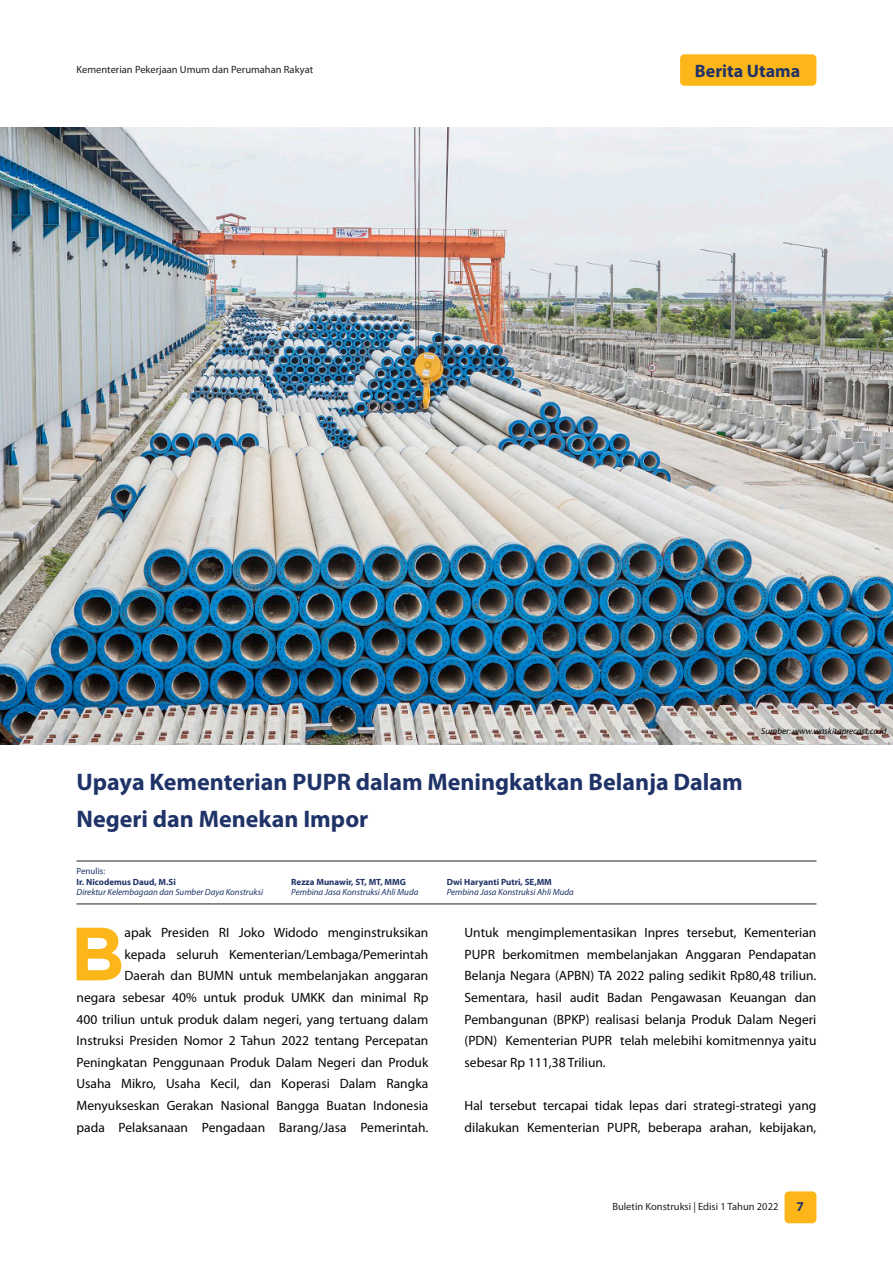
<style>
.page{position:relative;width:893px;height:1263px;background:#fff}
.page>*{position:absolute;margin:0;border:0;box-sizing:border-box;transform-origin:0 0}
.t1{font:700 75.15px "Gotham";color:#fcb619}
.t2{font:700 24px/36.6px "Myriad Pro";color:#1f3368}
.t3{font:700 18px "Myriad Pro";color:#1f3368}
.t4{font:13.5px/21.6px "Myriad Pro";color:#040503;text-align:right}
.t5{font:700 13.5px "Myriad Pro";color:#1f3368}
.t6{font:10.5px "Myriad Pro";color:#231f20}
.t7{font:italic 9px "Myriad Pro";color:#1f3368}
.t8{font:700 9px "Myriad Pro";color:#1f3368}
.t9{font:italic 9px "Myriad Pro";color:#040503}
.t10{font:9px "Myriad Pro";color:#1f3368}
</style>
<div class="page">
<div style="left:784px;top:1191px;width:32px;height:32px;background:#fcb619;border-radius:4px"></div>
<div style="left:680px;top:54px;width:136px;height:32px;background:#fcb619;border-radius:4px"></div>
<img style="left:0;top:128px;width:893px;height:616px">
<hr style="left:77px;top:861px;width:739px;height:1px;background:#231f20">
<hr style="left:77px;top:903px;width:739px;height:1px;background:#231f20">
<p class="t6" style="left:77px;top:63px;width:238px">Kementerian Pekerjaan Umum dan Perumahan Rakyat</p>
<h3 class="t3" style="left:695px;top:59px;width:107px">Berita Utama</h3>
<p class="t9" style="left:761px;top:726px;width:127px">Sumber: www.waskitaprecast.co.id</p>
<p class="t2" style="left:77px;top:763px;width:668px">Upaya Kementerian PUPR dalam Meningkatkan Belanja Dalam<br>Negeri dan Menekan Impor</p>
<p class="t10" style="left:77px;top:865px;width:30px">Penulis:</p>
<p class="t8" style="left:77px;top:876px;width:101px">Ir. Nicodemus Daud, M.Si</p>
<p class="t7" style="left:77px;top:887px;width:188px">Direktur Kelembagaan dan Sumber Daya Konstruksi</p>
<p class="t8" style="left:291px;top:876px;width:116px">Rezza Munawir, ST, MT, MMG</p>
<p class="t7" style="left:291px;top:887px;width:129px">Pembina Jasa Konstruksi Ahli Muda</p>
<p class="t8" style="left:447px;top:876px;width:107px">Dwi Haryanti Putri, SE,MM</p>
<p class="t7" style="left:447px;top:887px;width:129px">Pembina Jasa Konstruksi Ahli Muda</p>
<p class="t4" style="left:77px;top:922px;width:353px">apak Presiden RI Joko Widodo menginstruksikan<br>kepada seluruh Kementerian/Lembaga/Pemerintah<br>Daerah dan BUMN untuk membelanjakan anggaran<br>negara sebesar 40% untuk produk UMKK dan minimal Rp 400 triliun untuk produk dalam negeri, yang tertuang dalam Instruksi Presiden Nomor 2 Tahun 2022 tentang Percepatan Peningkatan Penggunaan Produk Dalam Negeri dan Produk Usaha Mikro, Usaha Kecil, dan Koperasi Dalam Rangka Menyukseskan Gerakan Nasional Bangga Buatan Indonesia pada Pelaksanaan Pengadaan Barang/Jasa Pemerintah.</p>
<p class="t4" style="left:465px;top:922px;width:353px;text-align:justify">Untuk mengimplementasikan Inpres tersebut, Kementerian PUPR berkomitmen membelanjakan Anggaran Pendapatan Belanja Negara (APBN) TA 2022 paling sedikit Rp80,48 triliun.<br>Sementara, hasil audit Badan Pengawasan Keuangan dan Pembangunan (BPKP) realisasi belanja Produk Dalam Negeri (PDN) Kementerian PUPR telah melebihi komitmennya yaitu sebesar Rp 111,38 Triliun.</p>
<p class="t1" style="left:70px;top:910px;width:56px">B</p>
<p class="t4" style="left:465px;top:1094px;width:353px;text-align:left">Hal tersebut tercapai tidak lepas dari strategi-strategi yang dilakukan Kementerian PUPR, beberapa arahan, kebijakan,</p>
<p class="t6" style="left:612px;top:1199px;width:168px">Buletin Konstruksi | Edisi 1 Tahun 2022</p>
<p class="t5" style="left:797px;top:1198px;width:9px">7</p>
</div>
